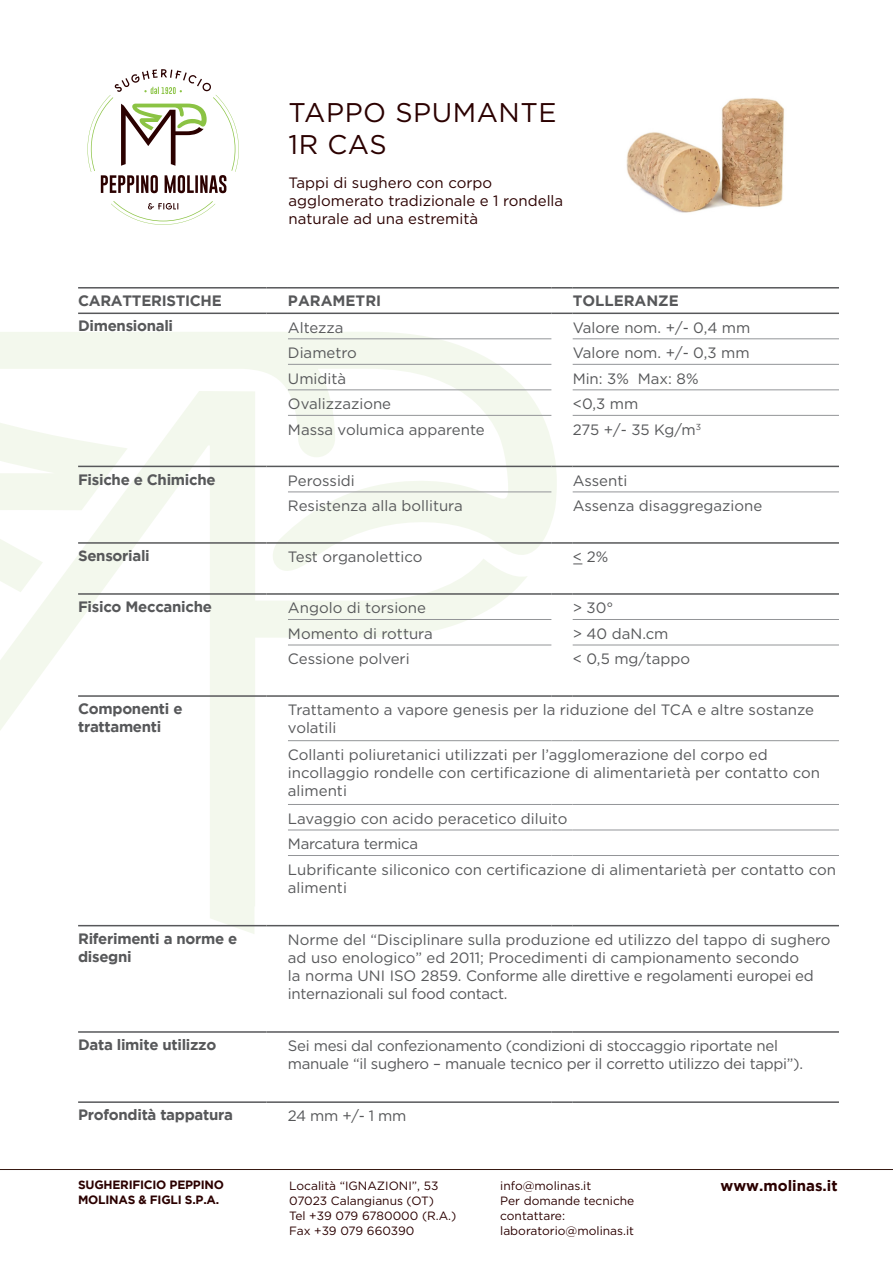
<style>
.page{position:relative;width:893px;height:1263px;background:#fff}
.page>*{position:absolute;margin:0;border:0;box-sizing:border-box;transform-origin:0 0}
.t1{font:27px/32.4px "Gotham";letter-spacing:.02em;color:#2b0100}
.t2{font:15px/18px "Gotham";color:#57585a}
.t3{font:700 15px/18px "Gotham";letter-spacing:-.02em;color:#57585a}
.t4{font:15px/18px "Gotham";letter-spacing:-.02em;color:#57585a}
.t5{font:15px/18px "Gotham";color:#2b0100}
.t6{font:700 15px "Gotham";color:#57585a}
.t7{font:700 15px "Gotham";color:#2b0100}
.t8{font:12px "Gotham";color:#2b0100}
.t9{font:700 12px/15px "Gotham";letter-spacing:-.02em;color:#2b0100}
</style>
<div class="page">
<svg style="left:0;top:332px;width:557px;height:222px;fill:#f3f8ed"></svg>
<svg style="left:0;top:333px;width:528px;height:601px"></svg>
<hr style="left:0;top:1169px;width:893px;height:1px;background:#361811">
<hr style="left:78px;top:287px;width:188px;height:2px;background:#57585a">
<hr style="left:266px;top:287px;width:22px;height:2px;background:#57585a">
<hr style="left:288px;top:287px;width:263px;height:2px;background:#57585a">
<hr style="left:551px;top:287px;width:22px;height:2px;background:#57585a">
<hr style="left:573px;top:287px;width:266px;height:2px;background:#57585a">
<hr style="left:78px;top:313px;width:188px;height:1px;background:#57585a">
<svg style="left:266px;top:313px;width:22px;height:1px"></svg>
<hr style="left:288px;top:313px;width:263px;height:1px;background:#57585a">
<svg style="left:551px;top:313px;width:22px;height:1px"></svg>
<hr style="left:573px;top:313px;width:266px;height:1px;background:#57585a">
<hr style="left:78px;top:466px;width:188px;height:1px;background:#57585a">
<svg style="left:266px;top:466px;width:22px;height:1px"></svg>
<hr style="left:288px;top:466px;width:263px;height:1px;background:#57585a">
<svg style="left:551px;top:466px;width:22px;height:1px"></svg>
<hr style="left:573px;top:466px;width:266px;height:1px;background:#57585a">
<hr style="left:78px;top:542px;width:188px;height:2px;background:#57585a">
<hr style="left:266px;top:542px;width:22px;height:2px;background:#57585a">
<hr style="left:288px;top:542px;width:263px;height:2px;background:#57585a">
<hr style="left:551px;top:542px;width:22px;height:2px;background:#57585a">
<hr style="left:573px;top:542px;width:266px;height:2px;background:#57585a">
<hr style="left:78px;top:593px;width:188px;height:2px;background:#57585a">
<hr style="left:266px;top:593px;width:22px;height:2px;background:#57585a">
<hr style="left:288px;top:593px;width:263px;height:2px;background:#57585a">
<hr style="left:551px;top:593px;width:22px;height:2px;background:#57585a">
<hr style="left:573px;top:593px;width:266px;height:2px;background:#57585a">
<hr style="left:78px;top:695px;width:188px;height:2px;background:#57585a">
<hr style="left:266px;top:695px;width:22px;height:2px;background:#57585a">
<hr style="left:288px;top:695px;width:263px;height:2px;background:#57585a">
<hr style="left:551px;top:695px;width:22px;height:2px;background:#57585a">
<hr style="left:573px;top:695px;width:266px;height:2px;background:#57585a">
<hr style="left:78px;top:925px;width:188px;height:1px;background:#57585a">
<svg style="left:266px;top:925px;width:22px;height:1px"></svg>
<hr style="left:288px;top:925px;width:263px;height:1px;background:#57585a">
<svg style="left:551px;top:925px;width:22px;height:1px"></svg>
<hr style="left:573px;top:925px;width:266px;height:1px;background:#57585a">
<hr style="left:78px;top:1031px;width:188px;height:2px;background:#57585a">
<hr style="left:266px;top:1031px;width:22px;height:2px;background:#57585a">
<hr style="left:288px;top:1031px;width:263px;height:2px;background:#57585a">
<hr style="left:551px;top:1031px;width:22px;height:2px;background:#57585a">
<hr style="left:573px;top:1031px;width:266px;height:2px;background:#57585a">
<hr style="left:78px;top:1101px;width:188px;height:2px;background:#57585a">
<hr style="left:266px;top:1101px;width:22px;height:2px;background:#57585a">
<hr style="left:288px;top:1101px;width:263px;height:2px;background:#57585a">
<hr style="left:551px;top:1101px;width:22px;height:2px;background:#57585a">
<hr style="left:573px;top:1101px;width:266px;height:2px;background:#57585a">
<hr style="left:288px;top:338px;width:263px;height:1px;background:#939598">
<hr style="left:288px;top:364px;width:263px;height:1px;background:#939598">
<hr style="left:288px;top:389px;width:263px;height:1px;background:#939598">
<hr style="left:288px;top:415px;width:263px;height:1px;background:#939598">
<hr style="left:573px;top:338px;width:266px;height:1px;background:#939598">
<hr style="left:573px;top:364px;width:266px;height:1px;background:#939598">
<hr style="left:573px;top:389px;width:266px;height:1px;background:#939598">
<hr style="left:573px;top:415px;width:266px;height:1px;background:#939598">
<hr style="left:288px;top:491px;width:263px;height:1px;background:#939598">
<hr style="left:573px;top:491px;width:266px;height:1px;background:#939598">
<hr style="left:288px;top:619px;width:263px;height:1px;background:#939598">
<hr style="left:288px;top:644px;width:263px;height:1px;background:#939598">
<hr style="left:573px;top:619px;width:266px;height:1px;background:#939598">
<hr style="left:573px;top:644px;width:266px;height:1px;background:#939598">
<hr style="left:288px;top:740px;width:263px;height:1px;background:#939598">
<svg style="left:551px;top:740px;width:22px;height:1px"></svg>
<hr style="left:573px;top:740px;width:266px;height:1px;background:#939598">
<hr style="left:288px;top:804px;width:263px;height:1px;background:#939598">
<svg style="left:551px;top:804px;width:22px;height:1px"></svg>
<hr style="left:573px;top:804px;width:266px;height:1px;background:#939598">
<hr style="left:288px;top:829px;width:263px;height:1px;background:#939598">
<svg style="left:551px;top:829px;width:22px;height:1px"></svg>
<hr style="left:573px;top:829px;width:266px;height:1px;background:#939598">
<hr style="left:288px;top:855px;width:263px;height:1px;background:#939598">
<svg style="left:551px;top:855px;width:22px;height:1px"></svg>
<hr style="left:573px;top:855px;width:266px;height:1px;background:#939598">
<img style="left:626px;top:98px;width:158px;height:115px">
<svg style="left:87px;top:69px;width:152px;height:124px"></svg>
<svg style="left:111px;top:201px;width:104px;height:24px"></svg>
<p class="t1" style="left:289px;top:96px;width:270px">TAPPO SPUMANTE<br>1R CAS</p>
<p class="t5" style="left:289px;top:174px;width:276px">Tappi di sughero con corpo agglomerato tradizionale e 1 rondella naturale ad una estremità</p>
<p class="t3" style="left:78px;top:291px;width:145px">CARATTERISTICHE</p>
<p class="t6" style="left:288px;top:292px;width:95px">PARAMETRI</p>
<p class="t6" style="left:573px;top:292px;width:108px">TOLLERANZE</p>
<p class="t3" style="left:78px;top:317px;width:97px">Dimensionali</p>
<p class="t2" style="left:288px;top:318px;width:57px">Altezza</p>
<p class="t2" style="left:573px;top:318px;width:179px">Valore nom. +/- 0,4 mm</p>
<p class="t2" style="left:288px;top:343px;width:70px">Diametro</p>
<p class="t2" style="left:573px;top:343px;width:178px">Valore nom. +/- 0,3 mm</p>
<p class="t2" style="left:288px;top:369px;width:60px">Umidità</p>
<p class="t2" style="left:573px;top:369px;width:127px">Min: 3% Max: 8%</p>
<p class="t2" style="left:288px;top:394px;width:105px">Ovalizzazione</p>
<p class="t2" style="left:573px;top:394px;width:67px">&lt;0,3 mm</p>
<p class="t2" style="left:288px;top:420px;width:198px">Massa volumica apparente</p>
<p class="t2" style="left:573px;top:420px;width:130px">275 +/- 35 Kg/m<sup>3</sup></p>
<p class="t3" style="left:78px;top:470px;width:139px">Fisiche e Chimiche</p>
<p class="t2" style="left:288px;top:471px;width:68px">Perossidi</p>
<p class="t2" style="left:573px;top:471px;width:56px">Assenti</p>
<p class="t2" style="left:288px;top:496px;width:176px">Resistenza alla bollitura</p>
<p class="t2" style="left:573px;top:496px;width:191px">Assenza disaggregazione</p>
<p class="t3" style="left:78px;top:546px;width:73px">Sensoriali</p>
<p class="t2" style="left:288px;top:547px;width:136px">Test organolettico</p>
<p class="t2" style="left:573px;top:547px;width:37px">&lt;_ 2 %</p>
<p class="t3" style="left:78px;top:597px;width:135px">Fisico Meccaniche</p>
<p class="t2" style="left:288px;top:599px;width:140px">Angolo di torsione</p>
<p class="t2" style="left:573px;top:599px;width:42px">&gt; 30°</p>
<p class="t2" style="left:288px;top:624px;width:146px">Momento di rottura</p>
<p class="t2" style="left:573px;top:624px;width:97px">&gt; 40 daN.cm</p>
<p class="t2" style="left:288px;top:650px;width:123px">Cessione polveri</p>
<p class="t2" style="left:573px;top:650px;width:119px">&lt; 0,5 mg/tappo</p>
<p class="t3" style="left:78px;top:699px;width:106px">Componenti e trattamenti</p>
<p class="t2" style="left:288px;top:701px;width:528px">Trattamento a vapore genesis per la riduzione del TCA e altre sostanze volatili</p>
<p class="t2" style="left:288px;top:745px;width:533px">Collanti poliuretanici utilizzati per l’agglomerazione del corpo ed incollaggio rondelle con certificazione di alimentarietà per contatto con alimenti</p>
<p class="t2" style="left:288px;top:809px;width:281px">Lavaggio con acido peracetico diluito</p>
<p class="t4" style="left:288px;top:834px;width:132px">Marcatura termica</p>
<p class="t2" style="left:288px;top:860px;width:550px">Lubrificante siliconico con certificazione di alimentarietà per contatto con alimenti</p>
<p class="t3" style="left:78px;top:929px;width:161px">Riferimenti a norme e disegni</p>
<p class="t2" style="left:288px;top:930px;width:544px">Norme del “Disciplinare sulla produzione ed utilizzo del tappo di sughero ad uso enologico” ed 2011; Procedimenti di campionamento secondo<br>la norma UNI ISO 2859. Conforme alle direttive e regolamenti europei ed internazionali sul food contact.</p>
<p class="t3" style="left:78px;top:1035px;width:140px">Data limite utilizzo</p>
<p class="t4" style="left:288px;top:1036px;width:517px">Sei mesi dal confezionamento (condizioni di stoccaggio riportate nel manuale “il sughero – manuale tecnico per il corretto utilizzo dei tappi”).</p>
<p class="t3" style="left:78px;top:1105px;width:156px">Profondità tappatura</p>
<p class="t2" style="left:288px;top:1107px;width:120px">24 mm +/- 1 mm</p>
<p class="t9" style="left:78px;top:1177px;width:147px">SUGHERIFICIO PEPPINO<br>MOLINAS &amp; FIGLI S.P.A.</p>
<p class="t8" style="left:289px;top:1178px;width:151px">Località “IGNAZIONI”, 53</p>
<p class="t8" style="left:289px;top:1193px;width:146px">07023 Calangianus (OT)</p>
<p class="t8" style="left:289px;top:1208px;width:169px">Tel +39 079 6780000 (R.A.)</p>
<p class="t8" style="left:289px;top:1223px;width:127px">Fax +39 079 660390</p>
<p class="t8" style="left:500px;top:1178px;width:93px">info@molinas.it</p>
<p class="t7" style="left:720px;top:1177px;width:119px">www.molinas.it</p>
<p class="t8" style="left:500px;top:1193px;width:136px">Per domande tecniche</p>
<p class="t8" style="left:500px;top:1208px;width:66px">contattare:</p>
<p class="t8" style="left:500px;top:1223px;width:135px">laboratorio@molinas.it</p>
</div>
